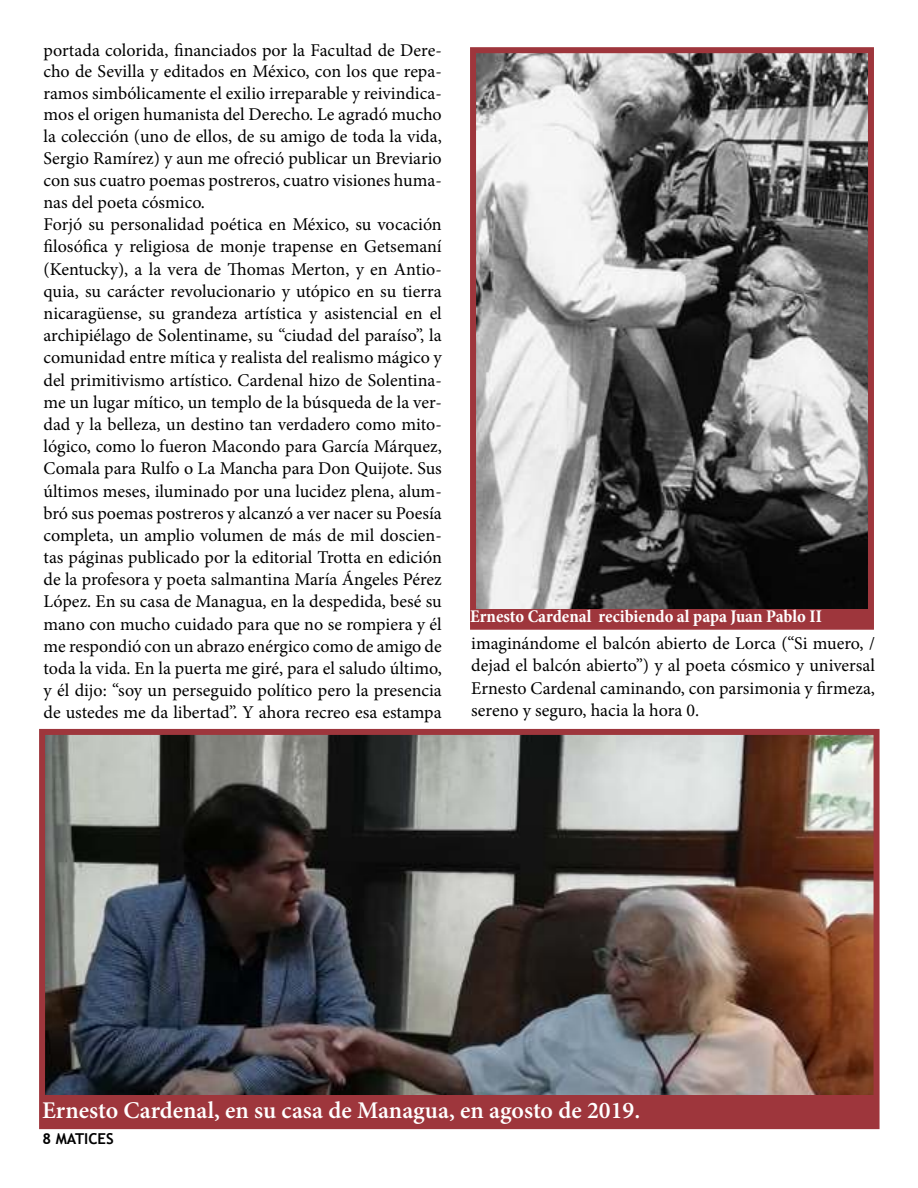
<style>
.page{position:relative;width:918px;height:1188px;background:#fff}
.page>*{position:absolute;margin:0;border:0;box-sizing:border-box;transform-origin:0 0}
.t1{font:600 24px "Minion Pro";color:#fff}
.t2{font:18px/22px "Minion Pro";color:#000}
.t3{font:700 condensed 18px "Minion Pro";color:#fff}
.t4{font:700 15px "Trebuchet MS";color:#000}
</style>
<div class="page">
<img style="left:46px;top:736px;width:827px;height:359px">
<div style="left:39px;top:729px;width:841px;height:400px;border:6px solid #9e363c"></div>
<img style="left:477px;top:54px;width:390px;height:555px">
<div style="left:470px;top:47px;width:404px;height:583px;border:6px solid #9e363c"></div>
<div style="left:470px;top:609px;width:402px;height:15px;background:#9e363c"></div>
<div style="left:44px;top:1095px;width:833px;height:32px;background:#9e363c"></div>
<p class="t2" style="left:44px;top:40px;width:400px">portada colorida, financiados por la Facultad de Dere&shy;cho de Sevilla y editados en México, con los que repa&shy;ramos simbólicamente el exilio irreparable y reivindica&shy;mos el origen humanista del Derecho. Le agradó mucho la colección (uno de ellos, de su amigo de toda la vida, Sergio Ramírez) y aun me ofreció publicar un Breviario con sus cuatro poemas postreros, cuatro visiones huma&shy;nas del poeta cósmico.<br>Forjó su personalidad poética en México, su vocación filosófica y religiosa de monje trapense en Getsemaní (Kentucky), a la vera de Thomas Merton, y en Antio&shy;quia, su carácter revolucionario y utópico en su tierra nicaragüense, su grandeza artística y asistencial en el archipiélago de Solentiname, su “ciudad del paraíso”, la comunidad entre mítica y realista del realismo mágico y del primitivismo artístico. Cardenal hizo de Solentina&shy;me un lugar mítico, un templo de la búsqueda de la ver&shy;dad y la belleza, un destino tan verdadero como mito&shy;lógico, como lo fueron Macondo para García Márquez, Comala para Rulfo o La Mancha para Don Quijote. Sus últimos meses, iluminado por una lucidez plena, alum&shy;bró sus poemas postreros y alcanzó a ver nacer su Poesía completa, un amplio volumen de más de mil doscien&shy;tas páginas publicado por la editorial Trotta en edición de la profesora y poeta salmantina María Ángeles Pérez López. En su casa de Managua, en la despedida, besé su mano con mucho cuidado para que no se rompiera y él me respondió con un abrazo enérgico como de amigo de toda la vida. En la puerta me giré, para el saludo último, y él dijo: “soy un perseguido político pero la presencia de ustedes me da libertad”. Y ahora recreo esa estampa</p>
<p class="t3" style="left:470px;top:609px;width:353px">Ernesto Cardenal recibiendo al papa Juan Pablo II</p>
<p class="t2" style="left:471px;top:633px;width:405px;text-align:justify">imaginándome el balcón abierto de Lorca (“Si muero, / dejad el balcón abierto”) y al poeta cósmico y universal Ernesto Cardenal caminando, con parsimonia y firmeza, sereno y seguro, hacia la hora 0.</p>
<h1 class="t1" style="left:42px;top:1101px;width:600px">Ernesto Cardenal, en su casa de Managua, en agosto de 2019.</h1>
<p class="t4" style="left:43px;top:1130px;width:73px">8 MATICES</p>
</div>
